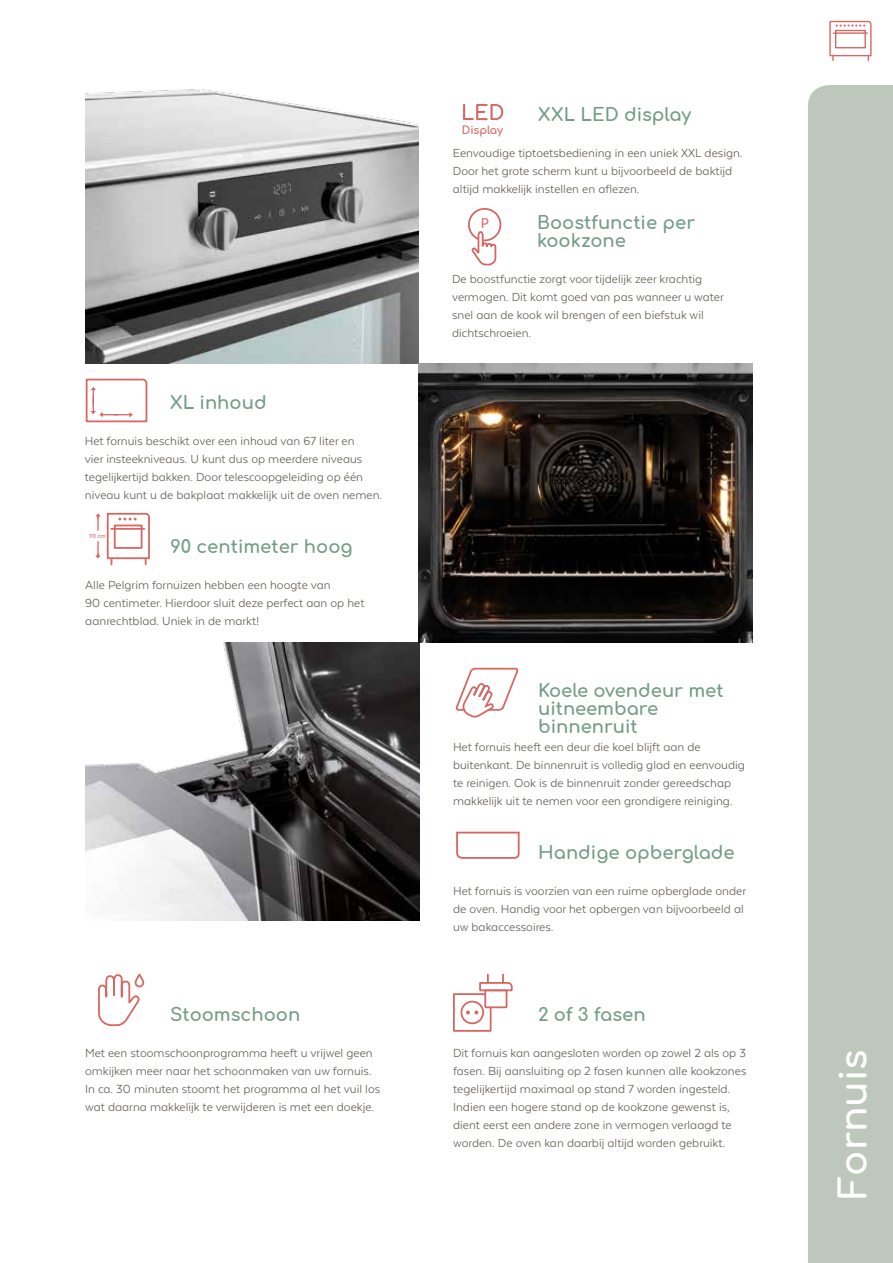
<style>
.page{position:relative;width:893px;height:1263px;background:#fff}
.page>*{position:absolute;margin:0;border:0;box-sizing:border-box;transform-origin:0 0}
.t1{font:700 37.5px "Comfortaa";color:#fff}
.t2{font:700 18px/18px "Comfortaa";color:#739c8a}
.t3{font:13.5px/18px "Texta Alt";color:#635e58}
.t4{font:700 12.6px "Comfortaa";color:#d66762}
.t5{font:700 10.95px "Comfortaa";letter-spacing:-.005em;color:#d66762}
.t6{font:700 5.4px "Comfortaa";color:#d66762}
</style>
<div class="page">
<div style="left:808px;top:85px;width:85px;height:1178px;background:#bec7bc"></div>
<svg style="left:829px;top:20px;width:43px;height:40px"></svg>
<svg style="left:456px;top:831px;width:64px;height:28px"></svg>
<hr style="left:457px;top:832px;width:62px;height:1px;background:#d66762">
<svg style="left:453px;top:974px;width:60px;height:58px"></svg>
<svg style="left:468px;top:208px;width:34px;height:58px"></svg>
<svg style="left:455px;top:667px;width:64px;height:51px"></svg>
<svg style="left:85px;top:378px;width:63px;height:45px"></svg>
<div style="left:135px;top:973px;width:9px;height:14px;border:2px solid #d66762;border-radius:4px"></div>
<svg style="left:98px;top:973px;width:44px;height:54px"></svg>
<img style="left:85px;top:89px;width:334px;height:275px">
<img style="left:85px;top:642px;width:334px;height:279px">
<img style="left:419px;top:364px;width:334px;height:278px">
<svg style="left:463px;top:104px;width:40px;height:16px"></svg>
<svg style="left:95px;top:512px;width:55px;height:52px"></svg>
<h2 class="t2" style="left:170px;top:391px;width:98px">XL inhoud</h2>
<p class="t3" style="left:85px;top:432px;width:299px">Het fornuis beschikt over een inhoud van 67 liter en<br>vier insteekniveaus. U kunt dus op meerdere niveaus tegelijkertijd bakken. Door telescoopgeleiding op één niveau kunt u de bakplaat makkelijk uit de oven nemen.</p>
<h2 class="t2" style="left:170px;top:535px;width:184px">90 centimeter hoog</h2>
<p class="t3" style="left:85px;top:576px;width:281px">Alle Pelgrim fornuizen hebben een hoogte van<br>90 centimeter. Hierdoor sluit deze perfect aan op het aanrechtblad. Uniek in de markt!</p>
<p class="t6" style="left:90px;top:531px;width:18px">90 cm</p>
<h2 class="t2" style="left:170px;top:1003px;width:132px">Stoomschoon</h2>
<p class="t3" style="left:85px;top:1044px;width:297px">Met een stoomschoonprogramma heeft u vrijwel geen omkijken meer naar het schoonmaken van uw fornuis.<br>In ca. 30 minuten stoomt het programma al het vuil los wat daarna makkelijk te verwijderen is met een doekje.</p>
<h2 class="t2" style="left:538px;top:103px;width:155px">XXL LED display</h2>
<p class="t3" style="left:453px;top:144px;width:291px">Eenvoudige tiptoetsbediening in een uniek XXL design.<br>Door het grote scherm kunt u bijvoorbeeld de baktijd altijd makkelijk instellen en aflezen.</p>
<p class="t5" style="left:462px;top:120px;width:43px">Display</p>
<h2 class="t2" style="left:537px;top:211px;width:159px">Boostfunctie per kookzone</h2>
<p class="t3" style="left:452px;top:270px;width:273px">De boostfunctie zorgt voor tijdelijk zeer krachtig vermogen. Dit komt goed van pas wanneer u water snel aan de kook wil brengen of een biefstuk wil dichtschroeien.</p>
<p class="t4" style="left:481px;top:211px;width:9px">P</p>
<h2 class="t2" style="left:538px;top:679px;width:187px">Koele ovendeur met uitneembare binnenruit</h2>
<p class="t3" style="left:453px;top:738px;width:293px">Het fornuis heeft een deur die koel blijft aan de buitenkant. De binnenruit is volledig glad en eenvoudig te reinigen. Ook is de binnenruit zonder gereedschap makkelijk uit te nemen voor een grondigere reiniging.</p>
<h2 class="t2" style="left:538px;top:841px;width:198px">Handige opberglade</h2>
<p class="t3" style="left:453px;top:882px;width:294px">Het fornuis is voorzien van een ruime opberglade onder de oven. Handig voor het opbergen van bijvoorbeeld al uw bakaccessoires.</p>
<h2 class="t2" style="left:538px;top:1003px;width:109px">2 of 3 fasen</h2>
<p class="t3" style="left:453px;top:1044px;width:295px">Dit fornuis kan aangesloten worden op zowel 2 als op 3 fasen. Bij aansluiting op 2 fasen kunnen alle kookzones tegelijkertijd maximaal op stand 7 worden ingesteld.<br>Indien een hogere stand op de kookzone gewenst is, dient eerst een andere zone in vermogen verlaagd te worden. De oven kan daarbij altijd worden gebruikt.</p>
<h1 class="t1" style="left:819px;top:1199px;width:151px;rotate:-90deg">Fornuis</h1>
</div>
